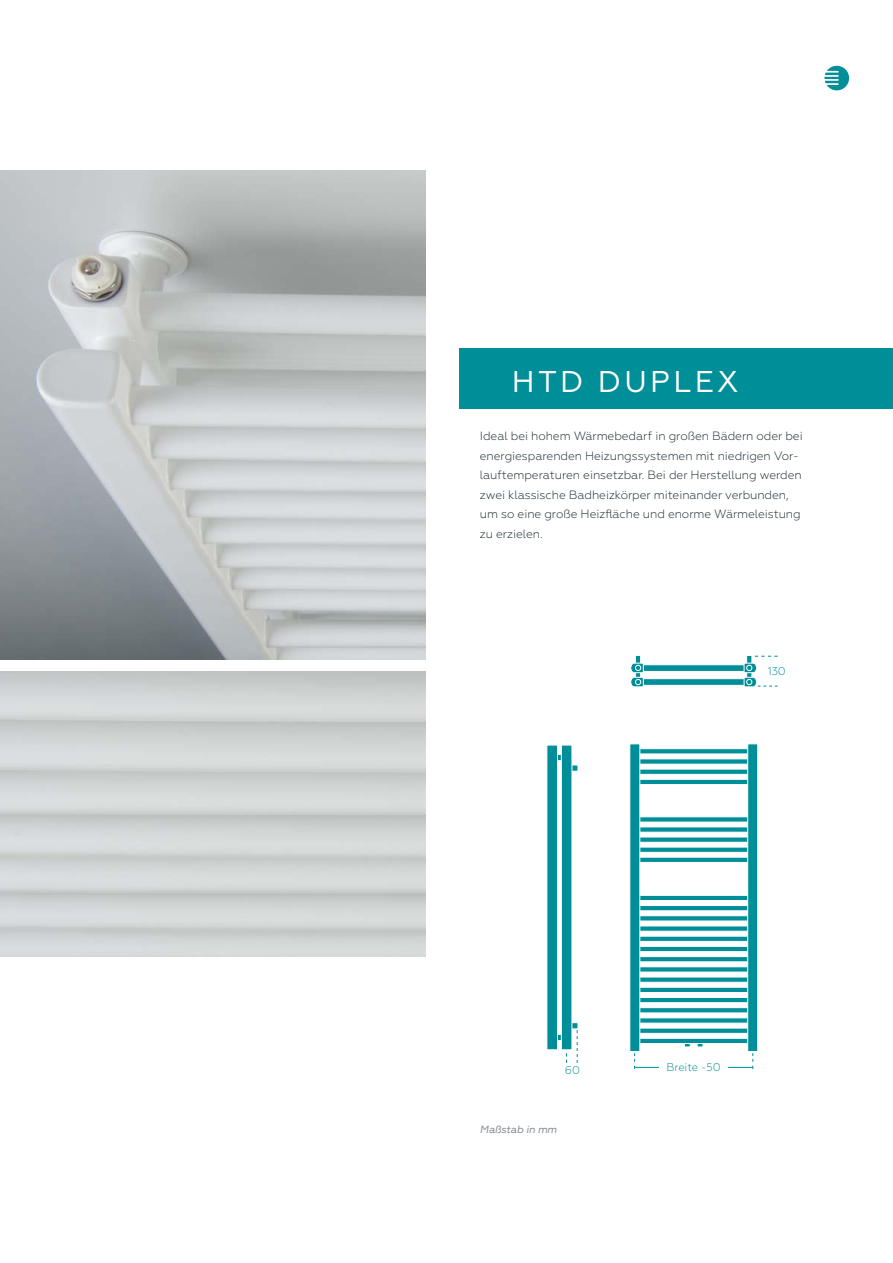
<style>
.page{position:relative;width:893px;height:1263px;background:#fff}
.page>*{position:absolute;margin:0;border:0;box-sizing:border-box;transform-origin:0 0}
.t1{font:30px "Geometria";letter-spacing:.11em;color:#fff}
.t2{font:300 12px/19.5px "Geometria";letter-spacing:-.005em;color:#1b2b32}
.t3{font:300 11.25px "Geometria";letter-spacing:-.01em;color:#008e98}
.t4{font:italic 10.5px "Geometria";letter-spacing:-.01em;color:#7c868e}
</style>
<div class="page">
<svg style="left:824px;top:66px;width:25px;height:24px"></svg>
<div style="left:459px;top:349px;width:434px;height:60px;background:#008e98"></div>
<img style="left:0;top:170px;width:425px;height:489px">
<svg style="left:684px;top:1044px;width:7px;height:3px"></svg>
<svg style="left:697px;top:1044px;width:6px;height:3px"></svg>
<svg style="left:640px;top:748px;width:107px;height:6px"></svg>
<div style="left:638px;top:758px;width:111px;height:7px;background:#008e98;border:1px solid #fff"></div>
<svg style="left:640px;top:769px;width:107px;height:6px"></svg>
<svg style="left:640px;top:779px;width:107px;height:5px"></svg>
<svg style="left:640px;top:816px;width:107px;height:6px"></svg>
<div style="left:638px;top:826px;width:111px;height:7px;background:#008e98;border:1px solid #fff"></div>
<div style="left:638px;top:836px;width:111px;height:7px;background:#008e98;border:1px solid #fff"></div>
<svg style="left:640px;top:847px;width:107px;height:6px"></svg>
<svg style="left:640px;top:857px;width:107px;height:5px"></svg>
<svg style="left:640px;top:895px;width:107px;height:6px"></svg>
<svg style="left:640px;top:906px;width:107px;height:5px"></svg>
<svg style="left:640px;top:915px;width:107px;height:6px"></svg>
<div style="left:638px;top:925px;width:111px;height:7px;background:#008e98;border:1px solid #fff"></div>
<svg style="left:640px;top:936px;width:107px;height:5px"></svg>
<svg style="left:640px;top:946px;width:107px;height:6px"></svg>
<svg style="left:640px;top:957px;width:107px;height:5px"></svg>
<svg style="left:640px;top:966px;width:107px;height:6px"></svg>
<div style="left:638px;top:976px;width:111px;height:7px;background:#008e98;border:1px solid #fff"></div>
<svg style="left:640px;top:987px;width:107px;height:5px"></svg>
<svg style="left:640px;top:998px;width:107px;height:5px"></svg>
<svg style="left:640px;top:1007px;width:107px;height:6px"></svg>
<svg style="left:640px;top:1017px;width:107px;height:6px"></svg>
<div style="left:638px;top:1027px;width:111px;height:7px;background:#008e98;border:1px solid #fff"></div>
<svg style="left:640px;top:1038px;width:107px;height:6px"></svg>
<div style="left:629px;top:743px;width:11px;height:309px;background:#008e98;border:1px solid #fff"></div>
<div style="left:747px;top:743px;width:11px;height:309px;background:#008e98;border:1px solid #fff"></div>
<svg style="left:577px;top:1030px;width:1px;height:33px"></svg>
<svg style="left:558px;top:754px;width:3px;height:7px"></svg>
<svg style="left:572px;top:765px;width:6px;height:7px"></svg>
<svg style="left:572px;top:1022px;width:6px;height:7px"></svg>
<svg style="left:558px;top:1034px;width:3px;height:7px"></svg>
<div style="left:546px;top:745px;width:12px;height:305px;background:#008e98;border:1px solid #fff"></div>
<div style="left:561px;top:745px;width:11px;height:305px;background:#008e98;border:1px solid #fff"></div>
<hr style="left:635px;top:1067px;width:118px;height:1px;background:#008e98">
<div style="left:660px;top:1062px;width:68px;height:11px;background:#fff"></div>
<div style="left:641px;top:664px;width:106px;height:8px;background:#008e98;border:1px solid #fff"></div>
<div style="left:641px;top:678px;width:106px;height:8px;background:#008e98;border:1px solid #fff"></div>
<div style="left:746px;top:655px;width:6px;height:29px;background:#f6fbfb"></div>
<svg style="left:635px;top:655px;width:6px;height:7px"></svg>
<svg style="left:743px;top:656px;width:35px;height:31px"></svg>
<svg style="left:630px;top:662px;width:14px;height:25px"></svg>
<h1 class="t1" style="left:512px;top:364px;width:228px">HTD DUPLEX</h1>
<p class="t2" style="left:480px;top:426px;width:324px">Ideal bei hohem Wärmebedarf in großen Bädern oder bei energiesparenden Heizungssystemen mit niedrigen Vor&shy;lauftemperaturen einsetzbar. Bei der Herstellung werden zwei klassische Badheizkörper miteinander verbunden, um so eine große Heizfläche und enorme Wärmeleistung zu erzielen.</p>
<p class="t3" style="left:768px;top:665px;width:20px">130</p>
<p class="t3" style="left:565px;top:1064px;width:17px">60</p>
<p class="t3" style="left:666px;top:1060px;width:56px">Breite -50</p>
<p class="t4" style="left:480px;top:1123px;width:79px">Maßstab in mm</p>
</div>
